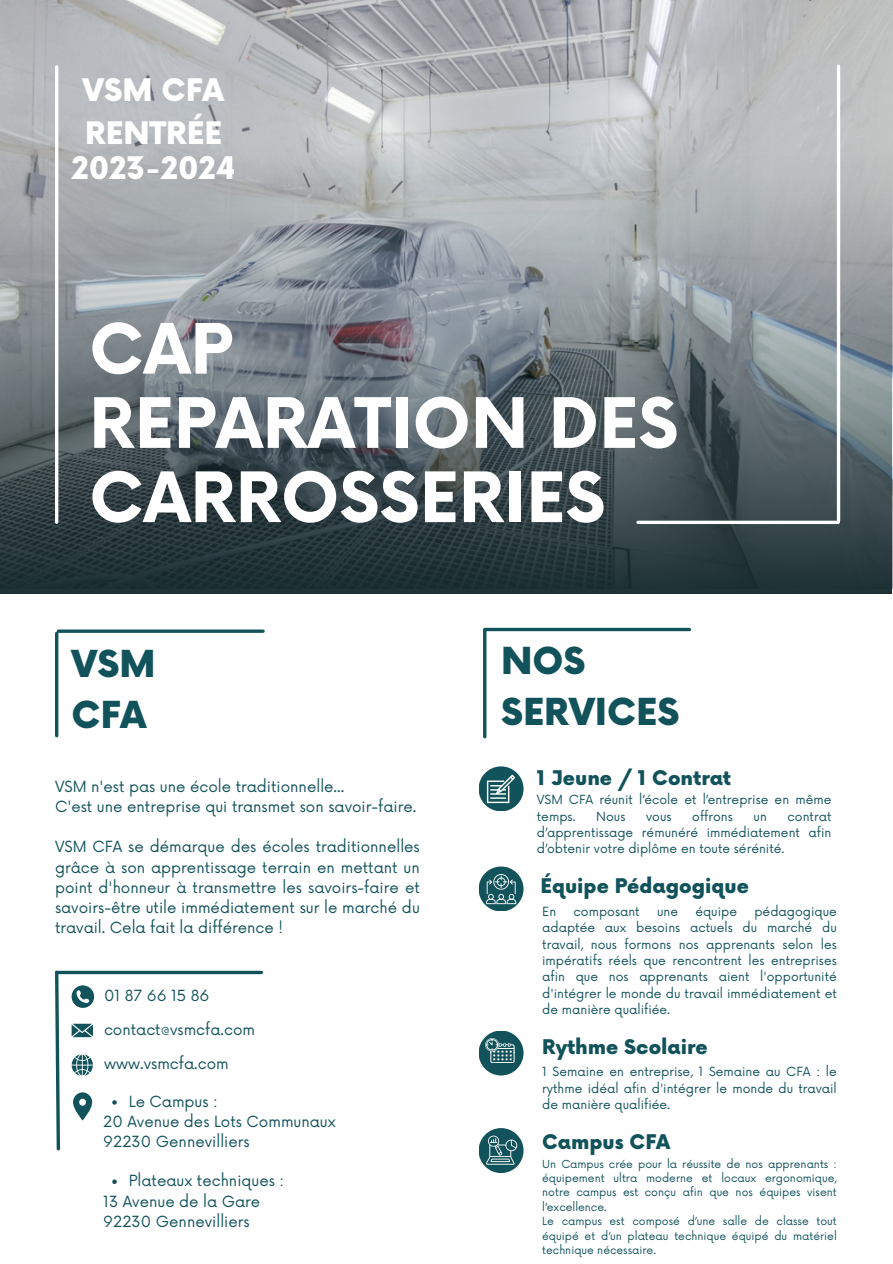
<style>
.page{position:relative;width:893px;height:1264px;background:#fff}
.page>*{position:absolute;margin:0;border:0;box-sizing:border-box;transform-origin:0 0}
.t1{font:700 67.65px/74.2px "Now";color:#fff}
.t2{font:900 36.3px "Now";color:#11525b}
.t3{font:900 30.3px/34.8px "Now";color:#fff;text-align:center}
.t4{font:900 19.65px "Now";color:#11525b}
.t5{font:15px/20.2px "Now";color:#11525b;text-align:justify}
.t6{font:12.3px/16.4px "Now";color:#11525b;text-align:justify}
.t7{font:10.8px/14.4px "Now";color:#11525b;text-align:justify}
</style>
<div class="page">
<div style="left:478px;top:866px;width:45px;height:45px;background:#11525b;border-radius:50%"></div>
<svg style="left:486px;top:874px;width:30px;height:30px"></svg>
<div style="left:478px;top:1128px;width:45px;height:44px;background:#11525b;border-radius:50%"></div>
<svg style="left:486px;top:1135px;width:31px;height:29px"></svg>
<svg style="left:62px;top:970px;width:199px;height:4px"></svg>
<svg style="left:55px;top:970px;width:7px;height:181px"></svg>
<svg style="left:72px;top:985px;width:22px;height:22px"></svg>
<svg style="left:72px;top:1023px;width:21px;height:14px"></svg>
<svg style="left:72px;top:1054px;width:21px;height:21px"></svg>
<svg style="left:73px;top:1092px;width:19px;height:28px"></svg>
<hr style="left:484px;top:628px;width:205px;height:3px;background:#11525b">
<hr style="left:483px;top:630px;width:3px;height:106px;background:#11525b">
<svg style="left:58px;top:629px;width:205px;height:4px"></svg>
<hr style="left:55px;top:633px;width:3px;height:102px;background:#11525b">
<img style="left:0;top:0;width:892px;height:588px">
<svg style="left:0;top:155px;width:891px;height:439px;background:#6d777b"></svg>
<svg style="left:638px;top:520px;width:200px;height:4px"></svg>
<hr style="left:55px;top:67px;width:3px;height:455px;background:#fff">
<svg style="left:836px;top:66px;width:4px;height:454px"></svg>
<div style="left:478px;top:766px;width:45px;height:45px;background:#11525b;border-radius:50%"></div>
<svg style="left:487px;top:774px;width:28px;height:29px"></svg>
<div style="left:478px;top:1030px;width:45px;height:45px;background:#11525b;border-radius:50%"></div>
<svg style="left:485px;top:1038px;width:29px;height:24px"></svg>
<svg style="left:112px;top:1100px;width:5px;height:4px"></svg>
<svg style="left:112px;top:1179px;width:5px;height:4px"></svg>
<p class="t3" style="left:82px;top:74px;width:143px">VSM CFA</p>
<p class="t3" style="left:72px;top:117px;width:165px">RENTRÉE<br>2023-2024</p>
<p class="t1" style="left:89px;top:316px;width:145px">CAP</p>
<p class="t1" style="left:89px;top:390px;width:590px">REPARATION DES<br>CARROSSERIES</p>
<p class="t2" style="left:72px;top:644px;width:85px">VSM</p>
<p class="t2" style="left:72px;top:695px;width:76px">CFA</p>
<p class="t5" style="left:55px;top:776px;width:291px">VSM n'est pas une école traditionnelle...</p>
<p class="t5" style="left:55px;top:797px;width:363px">C'est une entreprise qui transmet son savoir-faire.</p>
<p class="t5" style="left:55px;top:837px;width:366px">VSM CFA se démarque des écoles traditionnelles grâce à son apprentissage terrain en mettant un point d'honneur à transmettre les savoirs-faire et savoirs-être utile immédiatement sur le marché du travail. Cela fait la différence !</p>
<p class="t5" style="left:104px;top:986px;width:107px">01 87 66 15 86</p>
<p class="t5" style="left:104px;top:1020px;width:152px">contact@vsmcfa.com</p>
<p class="t5" style="left:104px;top:1054px;width:126px">www.vsmcfa.com</p>
<p class="t5" style="left:129px;top:1092px;width:91px">Le Campus :</p>
<p class="t5" style="left:103px;top:1112px;width:234px">20 Avenue des Lots Communaux</p>
<p class="t5" style="left:103px;top:1132px;width:148px">92230 Gennevilliers</p>
<p class="t5" style="left:129px;top:1171px;width:157px">Plateaux techniques :</p>
<p class="t5" style="left:103px;top:1191px;width:159px">13 Avenue de la Gare</p>
<p class="t5" style="left:103px;top:1211px;width:148px">92230 Gennevilliers</p>
<p class="t2" style="left:501px;top:641px;width:86px">NOS</p>
<p class="t2" style="left:501px;top:692px;width:180px">SERVICES</p>
<p class="t4" style="left:537px;top:767px;width:196px">1 Jeune / 1 Contrat</p>
<p class="t6" style="left:537px;top:792px;width:296px">VSM CFA réunit l’école et l’entreprise en même temps.</p>
<p class="t6" style="left:596px;top:808px;width:31px">Nous</p>
<p class="t6" style="left:646px;top:808px;width:27px">vous</p>
<p class="t6" style="left:692px;top:808px;width:42px">offrons</p>
<p class="t6" style="left:753px;top:808px;width:15px">un</p>
<p class="t6" style="left:537px;top:808px;width:296px;text-indent:251px">contrat d’apprentissage rémunéré immédiatement afin d’obtenir votre diplôme en toute sérénité.</p>
<p class="t4" style="left:540px;top:875px;width:210px">Équipe Pédagogique</p>
<p class="t6" style="left:542px;top:903px;width:296px;text-indent:212px">pédagogique adaptée aux besoins actuels du marché du travail, nous formons nos apprenants selon les impératifs réels que rencontrent les entreprises afin que nos apprenants aient l'opportunité d'intégrer le monde du travail immédiatement et de manière qualifiée.</p>
<p class="t6" style="left:542px;top:903px;width:16px">En</p>
<p class="t6" style="left:573px;top:903px;width:68px">composant</p>
<p class="t6" style="left:657px;top:903px;width:23px">une</p>
<p class="t6" style="left:695px;top:903px;width:43px">équipe</p>
<p class="t4" style="left:542px;top:1036px;width:167px">Rythme Scolaire</p>
<p class="t6" style="left:542px;top:1064px;width:296px">1 Semaine en entreprise, 1 Semaine au CFA : le rythme idéal afin d'intégrer le monde du travail de manière qualifiée.</p>
<p class="t4" style="left:542px;top:1131px;width:129px">Campus CFA</p>
<p class="t7" style="left:542px;top:1156px;width:296px">Un Campus crée pour la réussite de nos apprenants : équipement ultra moderne et locaux ergonomique, notre campus est conçu afin que nos équipes visent l’excellence.</p>
<p class="t7" style="left:542px;top:1214px;width:296px">Le campus est composé d’une salle de classe tout équipé et d’un plateau technique équipé du matériel technique nécessaire.</p>
</div>
